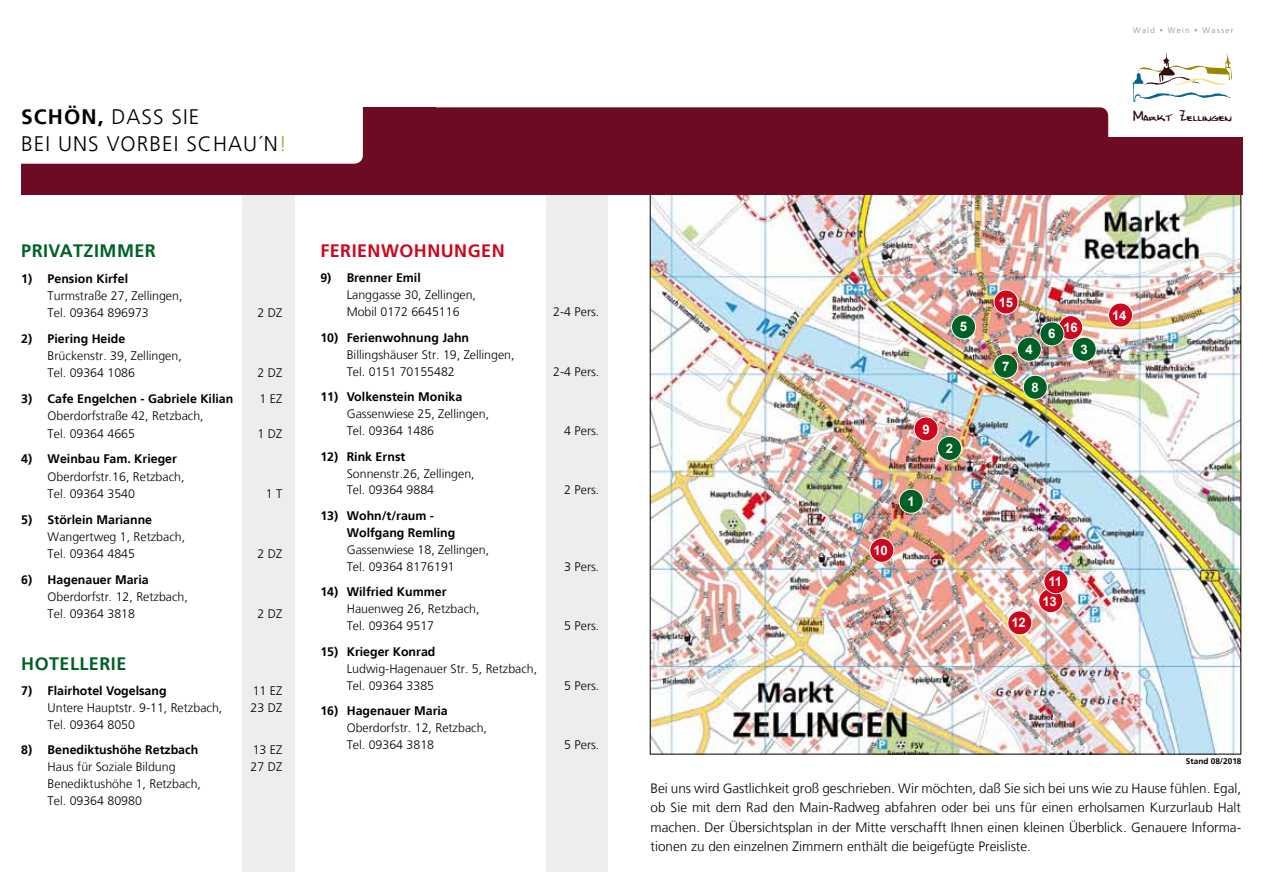
<style>
.page{position:relative;width:1263px;height:893px;background:#fff}
.page>*{position:absolute;margin:0;border:0;box-sizing:border-box;transform-origin:0 0}
.t1{font:300 21px/27px "Frutiger LT";letter-spacing:.05em;color:#000}
.t2{font:700 18px "Frutiger LT";letter-spacing:.025em;color:#006127}
.t3{font:700 18px "Frutiger LT";letter-spacing:.025em;color:#cd071e}
.t4{font:15.45px "Bobcat";color:#2f0d12}
.t5{font:300 13.5px/19.5px "Frutiger LT";color:#000;text-align:justify}
.t6{font:700 13.05px "Arial";letter-spacing:-.02em;color:#fff}
.t7{font:300 12.3px/17px "Frutiger LT";color:#000}
.t8{font:700 12.3px/17px "Frutiger LT";color:#000}
.t9{font:700 8.25px "Frutiger LT";color:#000}
.t10{font:300 7.95px "Frutiger LT";letter-spacing:.16em;color:#87888a}
.s1{font-weight:700}
.s2{color:#9cb239}
</style>
<div class="page">
<div style="left:547px;top:195px;width:61px;height:677px;background:#eceded"></div>
<div style="left:242px;top:195px;width:53px;height:677px;background:#eceded"></div>
<img style="left:652px;top:195px;width:587px;height:557px">
<div style="left:1059px;top:316px;width:24px;height:24px;background:#cd071e;border-radius:50%"></div>
<div style="left:1058px;top:315px;width:25px;height:25px;border:1px solid #fff;border-radius:50%"></div>
<div style="left:994px;top:290px;width:24px;height:24px;background:#cd071e;border-radius:50%"></div>
<div style="left:993px;top:290px;width:25px;height:24px;border:1px solid #fff;border-radius:50%"></div>
<div style="left:1008px;top:611px;width:24px;height:24px;background:#cd071e;border-radius:50%"></div>
<div style="left:1007px;top:610px;width:25px;height:25px;border:1px solid #fff;border-radius:50%"></div>
<div style="left:914px;top:417px;width:24px;height:24px;background:#cd071e;border-radius:50%"></div>
<div style="left:914px;top:417px;width:24px;height:24px;border:1px solid #fff;border-radius:50%"></div>
<div style="left:994px;top:354px;width:24px;height:24px;background:#006127;border-radius:50%"></div>
<div style="left:993px;top:354px;width:25px;height:25px;border:1px solid #fff;border-radius:50%"></div>
<div style="left:1040px;top:322px;width:24px;height:24px;background:#006127;border-radius:50%"></div>
<div style="left:1039px;top:321px;width:25px;height:25px;border:1px solid #fff;border-radius:50%"></div>
<div style="left:951px;top:315px;width:24px;height:24px;background:#006127;border-radius:50%"></div>
<div style="left:951px;top:314px;width:25px;height:25px;border:1px solid #fff;border-radius:50%"></div>
<div style="left:1017px;top:337px;width:24px;height:24px;background:#006127;border-radius:50%"></div>
<div style="left:1017px;top:337px;width:25px;height:25px;border:1px solid #fff;border-radius:50%"></div>
<div style="left:937px;top:436px;width:24px;height:24px;background:#006127;border-radius:50%"></div>
<div style="left:937px;top:436px;width:25px;height:25px;border:1px solid #fff;border-radius:50%"></div>
<div style="left:899px;top:489px;width:24px;height:24px;background:#006127;border-radius:50%"></div>
<div style="left:899px;top:489px;width:24px;height:25px;border:1px solid #fff;border-radius:50%"></div>
<div style="left:1108px;top:303px;width:24px;height:24px;background:#cd071e;border-radius:50%"></div>
<div style="left:1108px;top:303px;width:25px;height:24px;border:1px solid #fff;border-radius:50%"></div>
<div style="left:1072px;top:337px;width:24px;height:24px;background:#006127;border-radius:50%"></div>
<div style="left:1072px;top:337px;width:24px;height:25px;border:1px solid #fff;border-radius:50%"></div>
<div style="left:1039px;top:589px;width:24px;height:24px;background:#cd071e;border-radius:50%"></div>
<div style="left:1038px;top:588px;width:25px;height:25px;border:1px solid #fff;border-radius:50%"></div>
<div style="left:1044px;top:570px;width:24px;height:24px;background:#cd071e;border-radius:50%"></div>
<div style="left:1043px;top:569px;width:25px;height:25px;border:1px solid #fff;border-radius:50%"></div>
<div style="left:142px;top:107px;width:966px;height:88px;background:#6d0a24;border-radius:9px"></div>
<div style="left:21px;top:137px;width:1222px;height:58px;background:#6d0a24"></div>
<div style="left:21px;top:107px;width:342px;height:57px;background:#fff"></div>
<svg style="left:1132px;top:53px;width:100px;height:49px"></svg>
<div style="left:1023px;top:375px;width:24px;height:24px;background:#006127;border-radius:50%"></div>
<div style="left:1023px;top:375px;width:25px;height:25px;border:1px solid #fff;border-radius:50%"></div>
<div style="left:870px;top:538px;width:24px;height:24px;background:#cd071e;border-radius:50%"></div>
<div style="left:869px;top:538px;width:25px;height:25px;border:1px solid #fff;border-radius:50%"></div>
<p class="t10" style="left:1133px;top:26px;width:102px">Wald ▲ Wein ▲ Wasser</p>
<h1 class="t1" style="left:21px;top:104px;width:267px"><span class="s1">SCHÖN,</span> DASS SIE<br>BEI UNS VORBEI SCHAU´N<span class="s2">!</span></h1>
<p class="t4" style="left:1132px;top:107px;width:101px">Markt Zellingen</p>
<h2 class="t2" style="left:21px;top:240px;width:136px">PRIVATZIMMER</h2>
<p class="t8" style="left:21px;top:270px;width:108px">1) Pension Kirfel</p>
<p class="t7" style="left:48px;top:287px;width:136px">Turmstraße 27, Zellingen,<br>Tel. 09364 896973</p>
<p class="t8" style="left:21px;top:330px;width:106px">2) Piering Heide</p>
<p class="t7" style="left:48px;top:347px;width:136px">Brückenstr. 39, Zellingen,<br>Tel. 09364 1086</p>
<p class="t7" style="left:257px;top:304px;width:26px">2 DZ</p>
<p class="t7" style="left:257px;top:365px;width:26px">2 DZ</p>
<p class="t8" style="left:21px;top:390px;width:214px">3) Cafe Engelchen - Gabriele Kilian</p>
<p class="t7" style="left:260px;top:390px;width:24px">1 EZ</p>
<p class="t7" style="left:48px;top:408px;width:158px">Oberdorfstraße 42, Retzbach,<br>Tel. 09364 4665</p>
<p class="t7" style="left:257px;top:425px;width:26px">1 DZ</p>
<p class="t8" style="left:21px;top:451px;width:157px">4) Weinbau Fam. Krieger</p>
<p class="t7" style="left:48px;top:468px;width:138px">Oberdorfstr.16, Retzbach,<br>Tel. 09364 3540</p>
<p class="t8" style="left:21px;top:511px;width:132px">5) Störlein Marianne</p>
<p class="t7" style="left:48px;top:528px;width:139px">Wangertweg 1, Retzbach,<br>Tel. 09364 4845</p>
<p class="t8" style="left:21px;top:571px;width:129px">6) Hagenauer Maria</p>
<p class="t7" style="left:48px;top:588px;width:142px">Oberdorfstr. 12, Retzbach,<br>Tel. 09364 3818</p>
<p class="t7" style="left:266px;top:485px;width:18px">1 T</p>
<p class="t7" style="left:257px;top:545px;width:26px">2 DZ</p>
<p class="t7" style="left:257px;top:606px;width:26px">2 DZ</p>
<h2 class="t2" style="left:21px;top:653px;width:107px">HOTELLERIE</h2>
<p class="t8" style="left:21px;top:682px;width:147px">7) Flairhotel Vogelsang</p>
<p class="t7" style="left:253px;top:682px;width:31px">11 EZ</p>
<p class="t7" style="left:48px;top:699px;width:176px">Untere Hauptstr. 9-11, Retzbach,</p>
<p class="t7" style="left:251px;top:699px;width:33px">23 DZ</p>
<p class="t7" style="left:48px;top:716px;width:89px">Tel. 09364 8050</p>
<p class="t8" style="left:21px;top:742px;width:178px">8) Benediktushöhe Retzbach</p>
<p class="t7" style="left:253px;top:742px;width:31px">13 EZ</p>
<p class="t7" style="left:48px;top:759px;width:129px">Haus für Soziale Bildung</p>
<p class="t7" style="left:251px;top:759px;width:33px">27 DZ</p>
<p class="t7" style="left:48px;top:776px;width:155px">Benediktushöhe 1, Retzbach,<br>Tel. 09364 80980</p>
<h2 class="t3" style="left:320px;top:240px;width:186px">FERIENWOHNUNGEN</h2>
<p class="t8" style="left:320px;top:270px;width:102px">9) Brenner Emil</p>
<p class="t7" style="left:347px;top:287px;width:131px">Langgasse 30, Zellingen,<br>Mobil 0172 6645116</p>
<p class="t8" style="left:320px;top:329px;width:150px">10) Ferienwohnung Jahn</p>
<p class="t7" style="left:347px;top:346px;width:169px">Billingshäuser Str. 19, Zellingen,<br>Tel. 0151 70155482</p>
<p class="t8" style="left:320px;top:388px;width:143px">11) Volkenstein Monika</p>
<p class="t7" style="left:347px;top:406px;width:144px">Gassenwiese 25, Zellingen,<br>Tel. 09364 1486</p>
<p class="t8" style="left:320px;top:448px;width:87px">12) Rink Ernst</p>
<p class="t7" style="left:347px;top:465px;width:129px">Sonnenstr.26, Zellingen,<br>Tel. 09364 9884</p>
<p class="t8" style="left:347px;top:507px;width:110px;text-indent:-26px">13) Wohn/t/raum -<br>Wolfgang Remling</p>
<p class="t7" style="left:347px;top:541px;width:144px">Gassenwiese 18, Zellingen,<br>Tel. 09364 8176191</p>
<p class="t8" style="left:320px;top:584px;width:128px">14) Wilfried Kummer</p>
<p class="t7" style="left:347px;top:601px;width:134px">Hauenweg 26, Retzbach,<br>Tel. 09364 9517</p>
<p class="t8" style="left:320px;top:643px;width:117px">15) Krieger Konrad</p>
<p class="t7" style="left:347px;top:660px;width:192px">Ludwig-Hagenauer Str. 5, Retzbach,<br>Tel. 09364 3385</p>
<p class="t8" style="left:320px;top:702px;width:129px">16) Hagenauer Maria</p>
<p class="t7" style="left:347px;top:719px;width:142px">Oberdorfstr. 12, Retzbach,<br>Tel. 09364 3818</p>
<p class="t7" style="left:553px;top:304px;width:48px">2-4 Pers.</p>
<p class="t7" style="left:553px;top:363px;width:48px">2-4 Pers.</p>
<p class="t7" style="left:564px;top:423px;width:37px">4 Pers.</p>
<p class="t7" style="left:564px;top:482px;width:37px">2 Pers.</p>
<p class="t7" style="left:564px;top:558px;width:37px">3 Pers.</p>
<p class="t7" style="left:564px;top:618px;width:37px">5 Pers.</p>
<p class="t7" style="left:564px;top:677px;width:37px">5 Pers.</p>
<p class="t7" style="left:564px;top:737px;width:37px">5 Pers.</p>
<p class="t6" style="left:960px;top:318px;width:9px">5</p>
<p class="t6" style="left:873px;top:541px;width:16px">10</p>
<p class="t6" style="left:922px;top:420px;width:9px">9</p>
<p class="t6" style="left:946px;top:439px;width:9px">2</p>
<p class="t6" style="left:907px;top:492px;width:9px">1</p>
<p class="t6" style="left:999px;top:293px;width:16px">15</p>
<p class="t6" style="left:1002px;top:357px;width:9px">7</p>
<p class="t6" style="left:1026px;top:340px;width:9px">4</p>
<p class="t6" style="left:1048px;top:325px;width:9px">6</p>
<p class="t6" style="left:1063px;top:318px;width:16px">16</p>
<p class="t6" style="left:1080px;top:340px;width:9px">3</p>
<p class="t6" style="left:1031px;top:378px;width:9px">8</p>
<p class="t6" style="left:1112px;top:306px;width:16px">14</p>
<p class="t6" style="left:1011px;top:614px;width:16px">12</p>
<p class="t6" style="left:1048px;top:572px;width:15px">11</p>
<p class="t6" style="left:1042px;top:592px;width:16px">13</p>
<p class="t9" style="left:1186px;top:756px;width:57px">Stand 08/2018</p>
<p class="t5" style="left:651px;top:778px;width:592px">Bei uns wird Gastlichkeit groß geschrieben. Wir möchten, daß Sie sich bei uns wie zu Hause fühlen. Egal, ob Sie mit dem Rad den Main-Radweg abfahren oder bei uns für einen erholsamen Kurzurlaub Halt machen. Der Übersichtsplan in der Mitte verschafft Ihnen einen kleinen Überblick. Genauere Informa&shy;tionen zu den einzelnen Zimmern enthält die beigefügte Preisliste.</p>
</div>
